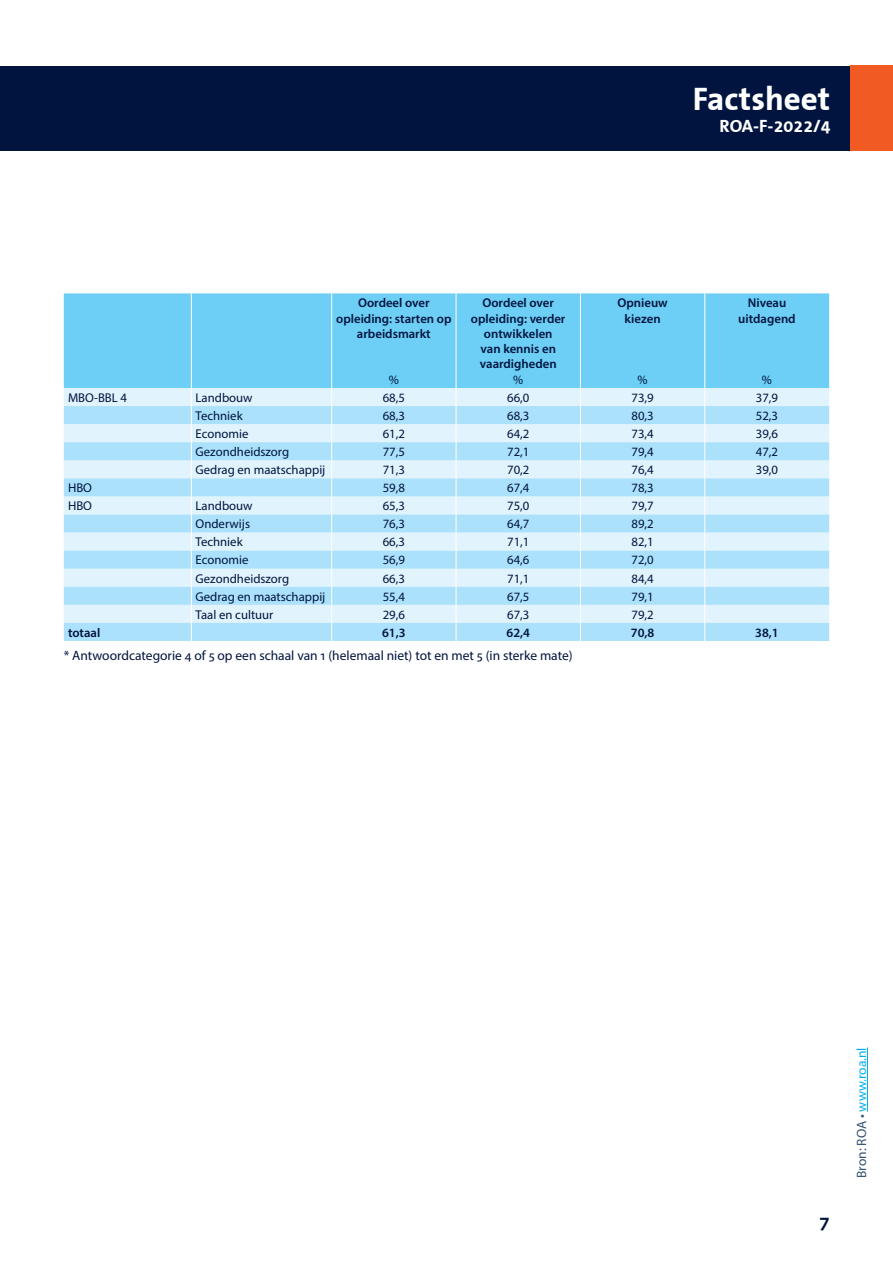
<style>
.page{position:relative;width:893px;height:1263px;background:#fff}
.page>*{position:absolute;margin:0;border:0;box-sizing:border-box;transform-origin:0 0}
.t1{font:700 33px "The Sans Correspondence";color:#fff}
.t2{font:600 21px "Myriad Pro";color:#00143f}
.t3{font:700 18px "The Sans Correspondence";color:#fff}
.t4{font:13.5px "Myriad Pro";color:#00143f}
.t5{font:13.5px "Myriad Pro";color:#00aeef}
.t6{font:12.75px "Myriad Pro";color:#00143f}
.t7{font:600 12.75px/15.3px "Myriad Pro";color:#00143f;text-align:center}
.s1{color:#345073}
</style>
<div class="page">
<div style="left:0;top:66px;width:893px;height:85px;background:#00143f"></div>
<div style="left:850px;top:66px;width:43px;height:85px;background:#f15a22"></div>
<hr style="left:867px;top:1047px;width:1px;height:64px;background:#00aeef">
<div style="left:64px;top:293px;width:765px;height:95px;background:#6dcff6"></div>
<div style="left:64px;top:388px;width:765px;height:18px;background:#e1f4fd"></div>
<svg style="left:64px;top:406px;width:765px;height:235px;background:#c4e9fb"></svg>
<hr style="left:191px;top:293px;width:1px;height:95px;background:#fff">
<hr style="left:331px;top:293px;width:1px;height:95px;background:#fff">
<hr style="left:456px;top:293px;width:1px;height:95px;background:#fff">
<hr style="left:580px;top:293px;width:1px;height:95px;background:#fff">
<hr style="left:704px;top:293px;width:1px;height:95px;background:#fff">
<svg style="left:191px;top:388px;width:1px;height:253px"></svg>
<svg style="left:331px;top:388px;width:1px;height:253px"></svg>
<svg style="left:456px;top:388px;width:1px;height:253px"></svg>
<svg style="left:580px;top:388px;width:1px;height:253px"></svg>
<svg style="left:704px;top:388px;width:1px;height:253px"></svg>
<h1 class="t1" style="left:693px;top:81px;width:139px">Factsheet</h1>
<h3 class="t3" style="left:720px;top:116px;width:113px">ROA-F-2022/4</h3>
<p class="t7" style="left:336px;top:295px;width:117px">Oordeel over opleiding: starten op arbeidsmarkt</p>
<p class="t6" style="left:389px;top:372px;width:12px">%</p>
<p class="t7" style="left:471px;top:295px;width:96px">Oordeel over opleiding: verder ontwikkelen<br>van kennis en vaardigheden</p>
<p class="t6" style="left:513px;top:372px;width:12px">%</p>
<p class="t7" style="left:617px;top:295px;width:52px">Opnieuw kiezen</p>
<p class="t6" style="left:638px;top:372px;width:12px">%</p>
<p class="t7" style="left:738px;top:295px;width:59px">Niveau uitdagend</p>
<p class="t6" style="left:762px;top:372px;width:12px">%</p>
<p class="t6" style="left:68px;top:390px;width:61px">MBO-BBL 4</p>
<p class="t6" style="left:196px;top:390px;width:59px">Landbouw</p>
<p class="t6" style="left:383px;top:390px;width:24px">68,5</p>
<p class="t6" style="left:507px;top:390px;width:24px">66,0</p>
<p class="t6" style="left:631px;top:390px;width:24px">73,9</p>
<p class="t6" style="left:756px;top:390px;width:24px">37,9</p>
<p class="t6" style="left:196px;top:408px;width:49px">Techniek</p>
<p class="t6" style="left:383px;top:408px;width:24px">68,3</p>
<p class="t6" style="left:507px;top:408px;width:24px">68,3</p>
<p class="t6" style="left:631px;top:408px;width:24px">80,3</p>
<p class="t6" style="left:756px;top:408px;width:24px">52,3</p>
<p class="t6" style="left:196px;top:426px;width:54px">Economie</p>
<p class="t6" style="left:383px;top:426px;width:24px">61,2</p>
<p class="t6" style="left:507px;top:426px;width:24px">64,2</p>
<p class="t6" style="left:631px;top:426px;width:24px">73,4</p>
<p class="t6" style="left:756px;top:426px;width:24px">39,6</p>
<p class="t6" style="left:196px;top:444px;width:95px">Gezondheidszorg</p>
<p class="t6" style="left:383px;top:444px;width:24px">77,5</p>
<p class="t6" style="left:507px;top:444px;width:24px">72,1</p>
<p class="t6" style="left:631px;top:444px;width:24px">79,4</p>
<p class="t6" style="left:756px;top:444px;width:24px">47,2</p>
<p class="t6" style="left:196px;top:462px;width:131px">Gedrag en maatschappij</p>
<p class="t6" style="left:383px;top:462px;width:24px">71,3</p>
<p class="t6" style="left:507px;top:462px;width:24px">70,2</p>
<p class="t6" style="left:631px;top:462px;width:24px">76,4</p>
<p class="t6" style="left:756px;top:462px;width:24px">39,0</p>
<p class="t6" style="left:68px;top:480px;width:26px">HBO</p>
<p class="t6" style="left:383px;top:480px;width:24px">59,8</p>
<p class="t6" style="left:507px;top:480px;width:24px">67,4</p>
<p class="t6" style="left:631px;top:480px;width:24px">78,3</p>
<p class="t6" style="left:68px;top:498px;width:26px">HBO</p>
<p class="t6" style="left:196px;top:498px;width:59px">Landbouw</p>
<p class="t6" style="left:383px;top:498px;width:24px">65,3</p>
<p class="t6" style="left:507px;top:498px;width:24px">75,0</p>
<p class="t6" style="left:631px;top:498px;width:24px">79,7</p>
<p class="t6" style="left:196px;top:516px;width:56px">Onderwijs</p>
<p class="t6" style="left:383px;top:516px;width:24px">76,3</p>
<p class="t6" style="left:507px;top:516px;width:24px">64,7</p>
<p class="t6" style="left:631px;top:516px;width:24px">89,2</p>
<p class="t6" style="left:196px;top:534px;width:49px">Techniek</p>
<p class="t6" style="left:383px;top:534px;width:24px">66,3</p>
<p class="t6" style="left:507px;top:534px;width:24px">71,1</p>
<p class="t6" style="left:631px;top:534px;width:24px">82,1</p>
<p class="t6" style="left:196px;top:552px;width:54px">Economie</p>
<p class="t6" style="left:383px;top:552px;width:24px">56,9</p>
<p class="t6" style="left:507px;top:552px;width:24px">64,6</p>
<p class="t6" style="left:631px;top:552px;width:24px">72,0</p>
<p class="t6" style="left:196px;top:570px;width:95px">Gezondheidszorg</p>
<p class="t6" style="left:383px;top:570px;width:24px">66,3</p>
<p class="t6" style="left:507px;top:570px;width:24px">71,1</p>
<p class="t6" style="left:631px;top:570px;width:24px">84,4</p>
<p class="t6" style="left:196px;top:588px;width:131px">Gedrag en maatschappij</p>
<p class="t6" style="left:383px;top:588px;width:24px">55,4</p>
<p class="t6" style="left:507px;top:588px;width:24px">67,5</p>
<p class="t6" style="left:631px;top:588px;width:24px">79,1</p>
<p class="t6" style="left:196px;top:606px;width:79px">Taal en cultuur</p>
<p class="t6" style="left:383px;top:606px;width:24px">29,6</p>
<p class="t6" style="left:507px;top:606px;width:24px">67,3</p>
<p class="t6" style="left:631px;top:606px;width:24px">79,2</p>
<p class="t7" style="left:68px;top:624px;width:34px">totaal</p>
<p class="t7" style="left:382px;top:624px;width:25px">61,3</p>
<p class="t7" style="left:506px;top:624px;width:25px">62,4</p>
<p class="t7" style="left:631px;top:624px;width:25px">70,8</p>
<p class="t7" style="left:755px;top:624px;width:25px">38,1</p>
<p class="t4" style="left:64px;top:647px;width:510px">* Antwoordcategorie 4 of 5 op een schaal van 1 (helemaal niet) tot en met 5 (in sterke mate)</p>
<h2 class="t2" style="left:820px;top:1208px;width:11px">7</h2>
<p class="t5" style="left:853px;top:1178px;width:132px;rotate:-90deg"><span class="s1">Bron: ROA •</span> www.roa.nl</p>
</div>
